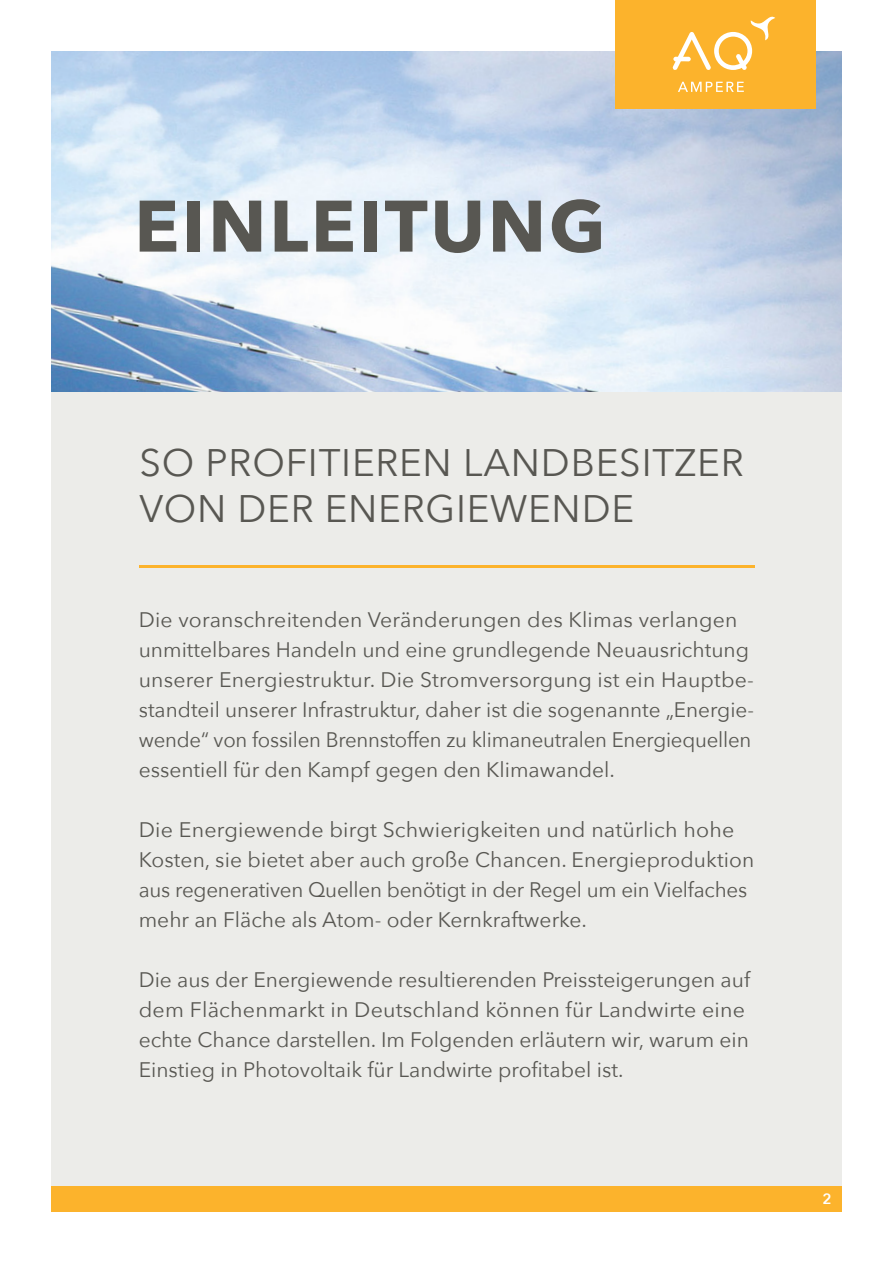
<style>
.page{position:relative;width:893px;height:1263px;background:#fff}
.page>*{position:absolute;margin:0;border:0;box-sizing:border-box;transform-origin:0 0}
.t1{font:700 72px "Avenir Next";letter-spacing:.035em;color:#585752}
.t2{font:38.25px/45.9px "Avenir Next";letter-spacing:.02em;color:#585752}
.t3{font:21px/30px "Avenir Next";color:#585752}
.t4{font:600 14.85px "Avenir Next";color:#fff}
</style>
<div class="page">
<div style="left:51px;top:378px;width:791px;height:825px;background:#ecece9"></div>
<img style="left:51px;top:51px;width:791px;height:340px">
<hr style="left:139px;top:566px;width:615px;height:2px;background:#fcb32c">
<div style="left:615px;top:0;width:201px;height:109px;background:#fcb32c"></div>
<svg style="left:678px;top:82px;width:66px;height:10px"></svg>
<svg style="left:672px;top:16px;width:103px;height:54px"></svg>
<div style="left:51px;top:1186px;width:791px;height:26px;background:#fcb32c"></div>
<p class="t1" style="left:134px;top:164px;width:473px">EINLEITUNG</p>
<p class="t2" style="left:140px;top:438px;width:606px">SO PROFITIEREN LANDBESITZER<br>VON DER ENERGIEWENDE</p>
<p class="t3" style="left:139px;top:603px;width:617px">Die voranschreitenden Veränderungen des Klimas verlangen unmittelbares Handeln und eine grundlegende Neuausrichtung unserer Energiestruktur. Die Stromversorgung ist ein Hauptbe&shy;standteil unserer Infrastruktur, daher ist die sogenannte „Energie&shy;wende“ von fossilen Brennstoffen zu klimaneutralen Energiequellen essentiell für den Kampf gegen den Klimawandel.</p>
<p class="t3" style="left:139px;top:813px;width:617px">Die Energiewende birgt Schwierigkeiten und natürlich hohe Kosten, sie bietet aber auch große Chancen. Energieproduktion aus regenerativen Quellen benötigt in der Regel um ein Vielfaches mehr an Fläche als Atom- oder Kernkraftwerke.</p>
<p class="t3" style="left:139px;top:963px;width:613px">Die aus der Energiewende resultierenden Preissteigerungen auf dem Flächenmarkt in Deutschland können für Landwirte eine echte Chance darstellen. Im Folgenden erläutern wir, warum ein Einstieg in Photovoltaik für Landwirte profitabel ist.</p>
<p class="t4" style="left:822px;top:1186px;width:11px">2</p>
</div>
